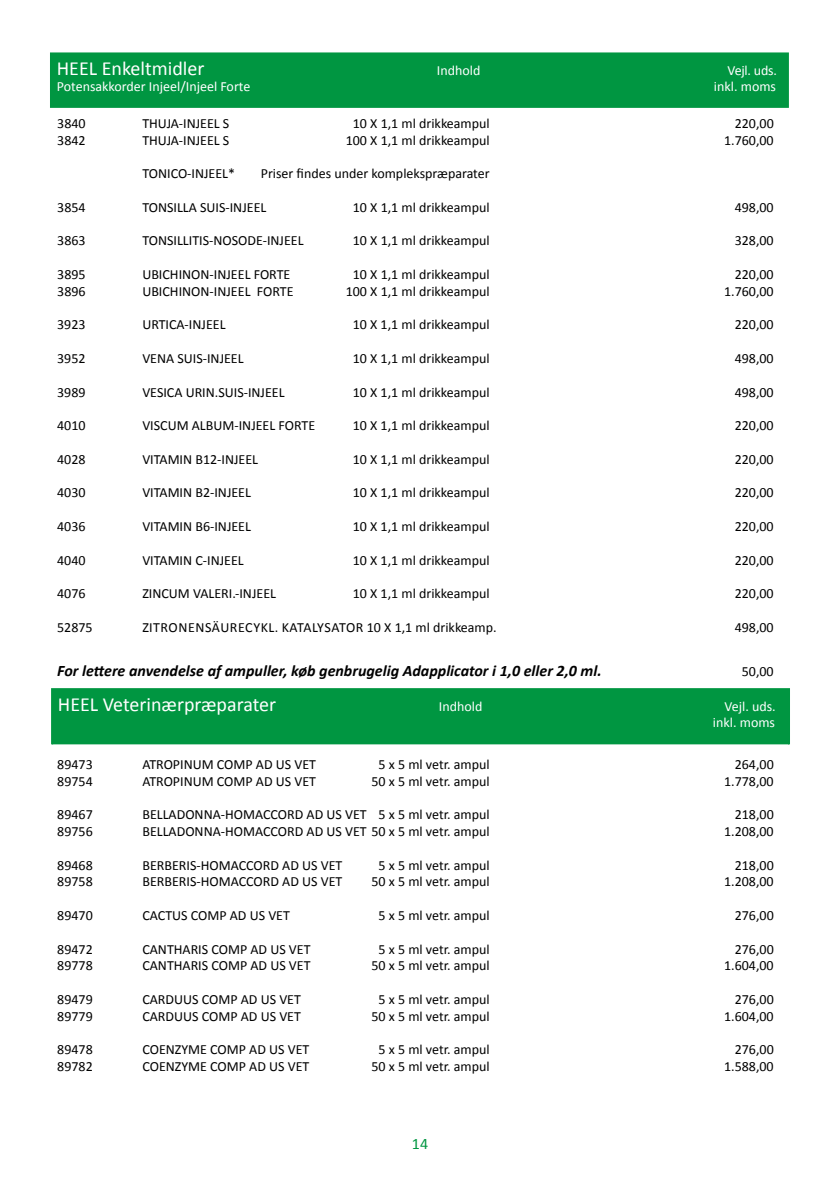
<style>
.page{position:relative;width:840px;height:1191px;background:#fff}
.page>*{position:absolute;margin:0;border:0;box-sizing:border-box;transform-origin:0 0}
.t1{font:20px "Calibri";color:#fff}
.t2{font:italic 700 16px "Calibri";color:#000}
.t3{font:16px "Calibri";color:#009641}
.t4{font:14px "Calibri";color:#000}
.t5{font:14px/16.8px "Calibri";color:#fff;text-align:right}
.t6{font:14px "Calibri";letter-spacing:.03em;color:#000}
.s1{font-weight:400;font-style:normal;font-size:14px}
</style>
<div class="page">
<div style="left:50px;top:52px;width:738px;height:56px;background:#009641;border:2px solid #009641"></div>
<div style="left:51px;top:688px;width:738px;height:57px;background:#009641;border:2px solid #009641"></div>
<h1 class="t1" style="left:57px;top:55px;width:149px">HEEL Enkeltmidler</h1>
<p class="t5" style="left:436px;top:62px;width:45px">Indhold</p>
<p class="t5" style="left:727px;top:62px;width:51px">Vejl. uds.</p>
<p class="t5" style="left:57px;top:78px;width:195px">Potensakkorder Injeel/Injeel Forte</p>
<p class="t5" style="left:713px;top:78px;width:64px">inkl. moms</p>
<p class="t4" style="left:57px;top:114px;width:30px">3840</p>
<p class="t4" style="left:142px;top:114px;width:88px">THUJA-INJEEL S</p>
<p class="t4" style="left:352px;top:114px;width:138px">10 X 1,1 ml drikkeampul</p>
<p class="t4" style="left:734px;top:114px;width:40px">220,00</p>
<p class="t4" style="left:57px;top:131px;width:30px">3842</p>
<p class="t4" style="left:142px;top:131px;width:88px">THUJA-INJEEL S</p>
<p class="t4" style="left:345px;top:131px;width:145px">100 X 1,1 ml drikkeampul</p>
<p class="t4" style="left:723px;top:131px;width:51px">1.760,00</p>
<p class="t4" style="left:142px;top:165px;width:94px">TONICO-INJEEL*</p>
<p class="t4" style="left:260px;top:165px;width:230px">Priser findes under komplekspræparater</p>
<p class="t4" style="left:57px;top:198px;width:30px">3854</p>
<p class="t4" style="left:142px;top:198px;width:125px">TONSILLA SUIS-INJEEL</p>
<p class="t4" style="left:352px;top:198px;width:138px">10 X 1,1 ml drikkeampul</p>
<p class="t4" style="left:734px;top:198px;width:40px">498,00</p>
<p class="t4" style="left:57px;top:232px;width:30px">3863</p>
<p class="t4" style="left:142px;top:232px;width:163px">TONSILLITIS-NOSODE-INJEEL</p>
<p class="t4" style="left:352px;top:232px;width:138px">10 X 1,1 ml drikkeampul</p>
<p class="t4" style="left:734px;top:232px;width:40px">328,00</p>
<p class="t4" style="left:57px;top:265px;width:30px">3895</p>
<p class="t4" style="left:142px;top:265px;width:149px">UBICHINON-INJEEL FORTE</p>
<p class="t4" style="left:352px;top:265px;width:138px">10 X 1,1 ml drikkeampul</p>
<p class="t4" style="left:734px;top:265px;width:40px">220,00</p>
<p class="t4" style="left:57px;top:282px;width:30px">3896</p>
<p class="t4" style="left:142px;top:282px;width:153px">UBICHINON-INJEEL FORTE</p>
<p class="t4" style="left:345px;top:282px;width:145px">100 X 1,1 ml drikkeampul</p>
<p class="t4" style="left:723px;top:282px;width:51px">1.760,00</p>
<p class="t4" style="left:57px;top:316px;width:30px">3923</p>
<p class="t4" style="left:142px;top:316px;width:85px">URTICA-INJEEL</p>
<p class="t4" style="left:352px;top:316px;width:138px">10 X 1,1 ml drikkeampul</p>
<p class="t4" style="left:734px;top:316px;width:40px">220,00</p>
<p class="t4" style="left:57px;top:349px;width:30px">3952</p>
<p class="t4" style="left:142px;top:349px;width:103px">VENA SUIS-INJEEL</p>
<p class="t4" style="left:352px;top:349px;width:138px">10 X 1,1 ml drikkeampul</p>
<p class="t4" style="left:734px;top:349px;width:40px">498,00</p>
<p class="t4" style="left:57px;top:383px;width:30px">3989</p>
<p class="t4" style="left:142px;top:383px;width:144px">VESICA URIN.SUIS-INJEEL</p>
<p class="t4" style="left:352px;top:383px;width:138px">10 X 1,1 ml drikkeampul</p>
<p class="t4" style="left:734px;top:383px;width:40px">498,00</p>
<p class="t4" style="left:57px;top:417px;width:30px">4010</p>
<p class="t4" style="left:142px;top:417px;width:174px">VISCUM ALBUM-INJEEL FORTE</p>
<p class="t4" style="left:352px;top:417px;width:138px">10 X 1,1 ml drikkeampul</p>
<p class="t4" style="left:734px;top:417px;width:40px">220,00</p>
<p class="t4" style="left:57px;top:450px;width:30px">4028</p>
<p class="t4" style="left:142px;top:450px;width:117px">VITAMIN B12-INJEEL</p>
<p class="t4" style="left:352px;top:450px;width:138px">10 X 1,1 ml drikkeampul</p>
<p class="t4" style="left:734px;top:450px;width:40px">220,00</p>
<p class="t4" style="left:57px;top:484px;width:30px">4030</p>
<p class="t4" style="left:142px;top:484px;width:110px">VITAMIN B2-INJEEL</p>
<p class="t4" style="left:352px;top:484px;width:138px">10 X 1,1 ml drikkeampul</p>
<p class="t4" style="left:734px;top:484px;width:40px">220,00</p>
<p class="t4" style="left:57px;top:517px;width:30px">4036</p>
<p class="t4" style="left:142px;top:517px;width:110px">VITAMIN B6-INJEEL</p>
<p class="t4" style="left:352px;top:517px;width:138px">10 X 1,1 ml drikkeampul</p>
<p class="t4" style="left:734px;top:517px;width:40px">220,00</p>
<p class="t4" style="left:57px;top:551px;width:30px">4040</p>
<p class="t4" style="left:142px;top:551px;width:103px">VITAMIN C-INJEEL</p>
<p class="t4" style="left:352px;top:551px;width:138px">10 X 1,1 ml drikkeampul</p>
<p class="t4" style="left:734px;top:551px;width:40px">220,00</p>
<p class="t4" style="left:57px;top:585px;width:30px">4076</p>
<p class="t4" style="left:142px;top:585px;width:135px">ZINCUM VALERI.-INJEEL</p>
<p class="t4" style="left:352px;top:585px;width:138px">10 X 1,1 ml drikkeampul</p>
<p class="t4" style="left:734px;top:585px;width:40px">220,00</p>
<p class="t4" style="left:57px;top:618px;width:37px">52875</p>
<p class="t6" style="left:142px;top:618px;width:355px">ZITRONENSÄURECYKL. KATALYSATOR 10 X 1,1 ml drikkeamp.</p>
<p class="t4" style="left:734px;top:618px;width:40px">498,00</p>
<p class="t2" style="left:57px;top:660px;width:593px">For lettere anvendelse af ampuller, køb genbrugelig Adapplicator i 1,0 eller 2,0 ml. <span class="s1">25,00</span></p>
<p class="t4" style="left:741px;top:662px;width:33px">50,00</p>
<h1 class="t1" style="left:58px;top:691px;width:220px">HEEL Veterinærpræparater</h1>
<p class="t5" style="left:438px;top:697px;width:45px">Indhold</p>
<p class="t5" style="left:712px;top:697px;width:64px">Vejl. uds. inkl. moms</p>
<p class="t4" style="left:57px;top:755px;width:37px">89473</p>
<p class="t4" style="left:142px;top:755px;width:175px">ATROPINUM COMP AD US VET</p>
<p class="t4" style="left:378px;top:755px;width:113px">5 x 5 ml vetr. ampul</p>
<p class="t4" style="left:734px;top:755px;width:40px">264,00</p>
<p class="t4" style="left:57px;top:772px;width:37px">89754</p>
<p class="t4" style="left:142px;top:772px;width:175px">ATROPINUM COMP AD US VET</p>
<p class="t4" style="left:371px;top:772px;width:120px">50 x 5 ml vetr. ampul</p>
<p class="t4" style="left:723px;top:772px;width:51px">1.778,00</p>
<p class="t4" style="left:57px;top:805px;width:37px">89467</p>
<p class="t4" style="left:142px;top:805px;width:348px">BELLADONNA-HOMACCORD AD US VET 5 x 5 ml vetr. ampul</p>
<p class="t4" style="left:734px;top:805px;width:40px">218,00</p>
<p class="t4" style="left:57px;top:822px;width:37px">89756</p>
<p class="t4" style="left:142px;top:822px;width:348px">BELLADONNA-HOMACCORD AD US VET 50 x 5 ml vetr. ampul</p>
<p class="t4" style="left:723px;top:822px;width:51px">1.208,00</p>
<p class="t4" style="left:57px;top:856px;width:37px">89468</p>
<p class="t4" style="left:142px;top:856px;width:201px">BERBERIS-HOMACCORD AD US VET</p>
<p class="t4" style="left:378px;top:856px;width:113px">5 x 5 ml vetr. ampul</p>
<p class="t4" style="left:734px;top:856px;width:40px">218,00</p>
<p class="t4" style="left:57px;top:873px;width:37px">89758</p>
<p class="t4" style="left:142px;top:873px;width:201px">BERBERIS-HOMACCORD AD US VET</p>
<p class="t4" style="left:371px;top:873px;width:120px">50 x 5 ml vetr. ampul</p>
<p class="t4" style="left:723px;top:873px;width:51px">1.208,00</p>
<p class="t4" style="left:57px;top:906px;width:37px">89470</p>
<p class="t4" style="left:142px;top:906px;width:149px">CACTUS COMP AD US VET</p>
<p class="t4" style="left:378px;top:906px;width:113px">5 x 5 ml vetr. ampul</p>
<p class="t4" style="left:734px;top:906px;width:40px">276,00</p>
<p class="t4" style="left:57px;top:940px;width:37px">89472</p>
<p class="t4" style="left:142px;top:940px;width:170px">CANTHARIS COMP AD US VET</p>
<p class="t4" style="left:378px;top:940px;width:113px">5 x 5 ml vetr. ampul</p>
<p class="t4" style="left:734px;top:940px;width:40px">276,00</p>
<p class="t4" style="left:57px;top:957px;width:37px">89778</p>
<p class="t4" style="left:142px;top:957px;width:170px">CANTHARIS COMP AD US VET</p>
<p class="t4" style="left:371px;top:957px;width:120px">50 x 5 ml vetr. ampul</p>
<p class="t4" style="left:723px;top:957px;width:51px">1.604,00</p>
<p class="t4" style="left:57px;top:990px;width:37px">89479</p>
<p class="t4" style="left:142px;top:990px;width:160px">CARDUUS COMP AD US VET</p>
<p class="t4" style="left:378px;top:990px;width:113px">5 x 5 ml vetr. ampul</p>
<p class="t4" style="left:734px;top:990px;width:40px">276,00</p>
<p class="t4" style="left:57px;top:1007px;width:37px">89779</p>
<p class="t4" style="left:142px;top:1007px;width:160px">CARDUUS COMP AD US VET</p>
<p class="t4" style="left:371px;top:1007px;width:120px">50 x 5 ml vetr. ampul</p>
<p class="t4" style="left:723px;top:1007px;width:51px">1.604,00</p>
<p class="t4" style="left:57px;top:1041px;width:37px">89478</p>
<p class="t4" style="left:142px;top:1041px;width:168px">COENZYME COMP AD US VET</p>
<p class="t4" style="left:378px;top:1041px;width:113px">5 x 5 ml vetr. ampul</p>
<p class="t4" style="left:734px;top:1041px;width:40px">276,00</p>
<p class="t4" style="left:57px;top:1057px;width:37px">89782</p>
<p class="t4" style="left:142px;top:1057px;width:168px">COENZYME COMP AD US VET</p>
<p class="t4" style="left:371px;top:1057px;width:120px">50 x 5 ml vetr. ampul</p>
<p class="t4" style="left:723px;top:1057px;width:51px">1.588,00</p>
<p class="t3" style="left:411px;top:1133px;width:18px">14</p>
</div>
